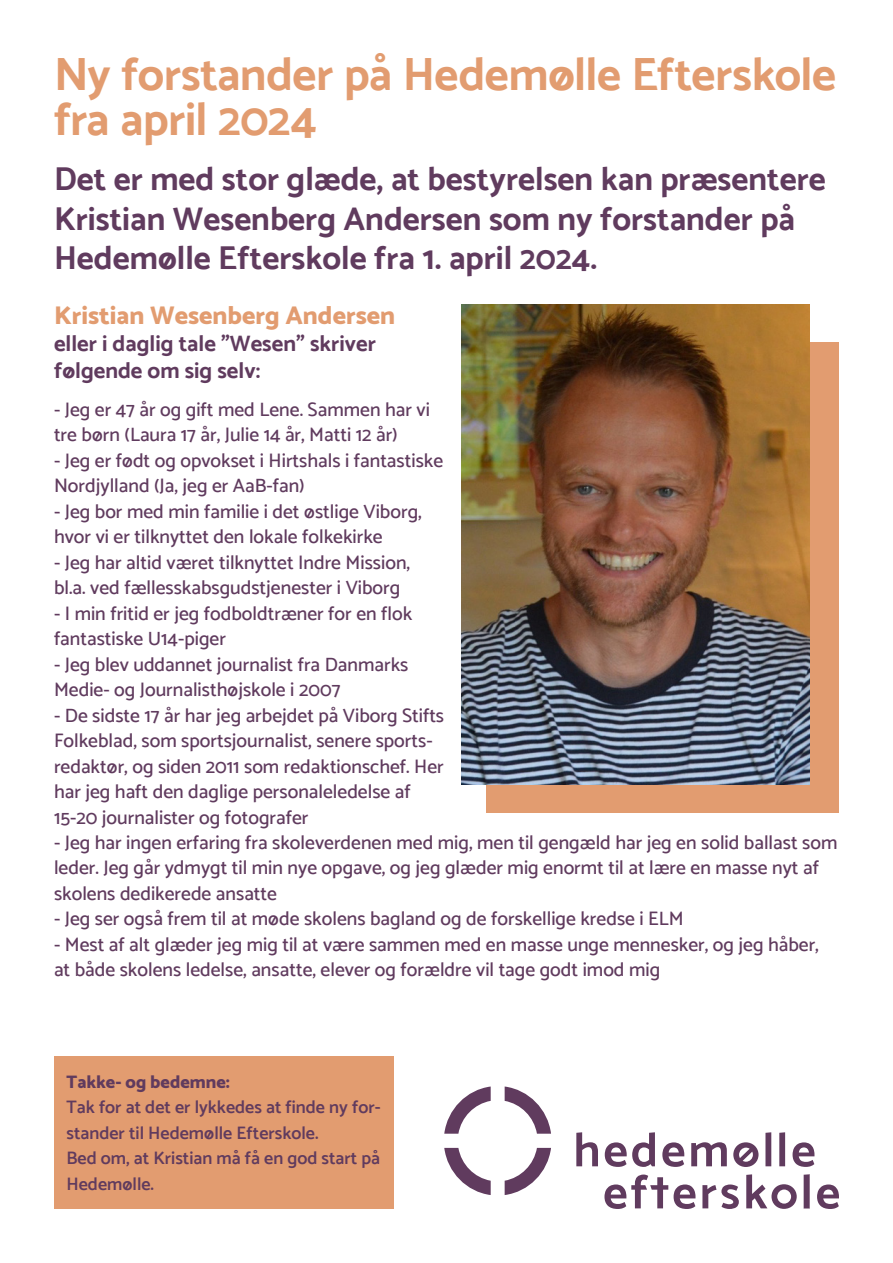
<style>
.page{position:relative;width:893px;height:1263px;background:#fff}
.page>*{position:absolute;margin:0;border:0;box-sizing:border-box;transform-origin:0 0}
.t1{font:700 46.5px/45.3px "Catamaran";letter-spacing:-.01em;color:#e29c70}
.t2{font:700 33px/39.6px "Catamaran";color:#603b5e}
.t3{font:800 25.5px "Catamaran";color:#e29c70}
.t4{font:700 22.5px/27px "Catamaran";color:#603b5e}
.t5{font:500 19.5px/25.5px "Catamaran";color:#603b5e}
.t6{font:600 18px/25.5px "Catamaran";color:#603b5e}
.t7{font:800 18px "Catamaran";color:#603b5e}
</style>
<div class="page">
<svg style="left:444px;top:1086px;width:47px;height:48px"></svg>
<svg style="left:505px;top:1086px;width:46px;height:48px"></svg>
<svg style="left:444px;top:1148px;width:47px;height:47px"></svg>
<svg style="left:505px;top:1148px;width:46px;height:47px"></svg>
<svg style="left:576px;top:1132px;width:22px;height:34px"></svg>
<svg style="left:605px;top:1132px;width:50px;height:35px"></svg>
<svg style="left:662px;top:1142px;width:22px;height:25px"></svg>
<svg style="left:691px;top:1142px;width:36px;height:24px"></svg>
<svg style="left:765px;top:1132px;width:6px;height:34px"></svg>
<svg style="left:779px;top:1132px;width:6px;height:34px"></svg>
<svg style="left:792px;top:1142px;width:22px;height:25px"></svg>
<svg style="left:674px;top:1184px;width:21px;height:25px"></svg>
<svg style="left:702px;top:1184px;width:37px;height:25px"></svg>
<svg style="left:804px;top:1174px;width:6px;height:34px"></svg>
<svg style="left:817px;top:1184px;width:22px;height:25px"></svg>
<svg style="left:746px;top:1174px;width:51px;height:35px"></svg>
<svg style="left:733px;top:1142px;width:25px;height:25px"></svg>
<svg style="left:604px;top:1174px;width:64px;height:35px"></svg>
<div style="left:487px;top:342px;width:352px;height:471px;background:#e29c70"></div>
<img style="left:461px;top:304px;width:348px;height:480px">
<div style="left:54px;top:1057px;width:340px;height:152px;background:#e29c70"></div>
<h1 class="t1" style="left:54px;top:51px;width:784px">Ny forstander på Hedemølle Efterskole fra april 2024</h1>
<h2 class="t2" style="left:54px;top:159px;width:773px">Det er med stor glæde, at bestyrelsen kan præsentere<br>Kristian Wesenberg Andersen som ny forstander på<br>Hedemølle Efterskole fra 1. april 2024.</h2>
<h3 class="t3" style="left:54px;top:300px;width:343px">Kristian Wesenberg Andersen</h3>
<p class="t4" style="left:54px;top:329px;width:323px">eller i daglig tale ”Wesen” skriver følgende om sig selv:</p>
<p class="t5" style="left:54px;top:396px;width:377px">- Jeg er 47 år og gift med Lene. Sammen har vi tre børn (Laura 17 år, Julie 14 år, Matti 12 år)</p>
<p class="t5" style="left:54px;top:447px;width:391px">- Jeg er født og opvokset i Hirtshals i fantastiske<br>Nordjylland (Ja, jeg er AaB-fan)</p>
<p class="t5" style="left:54px;top:498px;width:369px">- Jeg bor med min familie i det østlige Viborg, hvor vi er tilknyttet den lokale folkekirke</p>
<p class="t5" style="left:54px;top:549px;width:358px">- Jeg har altid været tilknyttet Indre Mission, bl.a. ved fællesskabsgudstjenester i Viborg</p>
<p class="t5" style="left:54px;top:600px;width:360px">- I min fritid er jeg fodboldtræner for en flok fantastiske U14-piger</p>
<p class="t5" style="left:54px;top:651px;width:356px">- Jeg blev uddannet journalist fra Danmarks<br>Medie- og Journalisthøjskole i 2007</p>
<p class="t5" style="left:54px;top:702px;width:392px">- De sidste 17 år har jeg arbejdet på Viborg Stifts Folkeblad, som sportsjournalist, senere sports&shy;redaktør, og siden 2011 som redaktionschef. Her har jeg haft den daglige personaleledelse af 15-20 journalister og fotografer</p>
<p class="t5" style="left:54px;top:829px;width:785px">- Jeg har ingen erfaring fra skoleverdenen med mig, men til gengæld har jeg en solid ballast som leder. Jeg går ydmygt til min nye opgave, og jeg glæder mig enormt til at lære en masse nyt af skolens dedikerede ansatte</p>
<p class="t5" style="left:54px;top:906px;width:631px">- Jeg ser også frem til at møde skolens bagland og de forskellige kredse i ELM</p>
<p class="t5" style="left:54px;top:931px;width:766px">- Mest af alt glæder jeg mig til at være sammen med en masse unge mennesker, og jeg håber, at både skolens ledelse, ansatte, elever og forældre vil tage godt imod mig</p>
<p class="t7" style="left:66px;top:1071px;width:165px">Takke- og bedemne:</p>
<p class="t6" style="left:66px;top:1094px;width:316px">Tak for at det er lykkedes at finde ny for&shy;stander til Hedemølle Efterskole.<br>Bed om, at Kristian må få en god start på<br>Hedemølle.</p>
</div>
